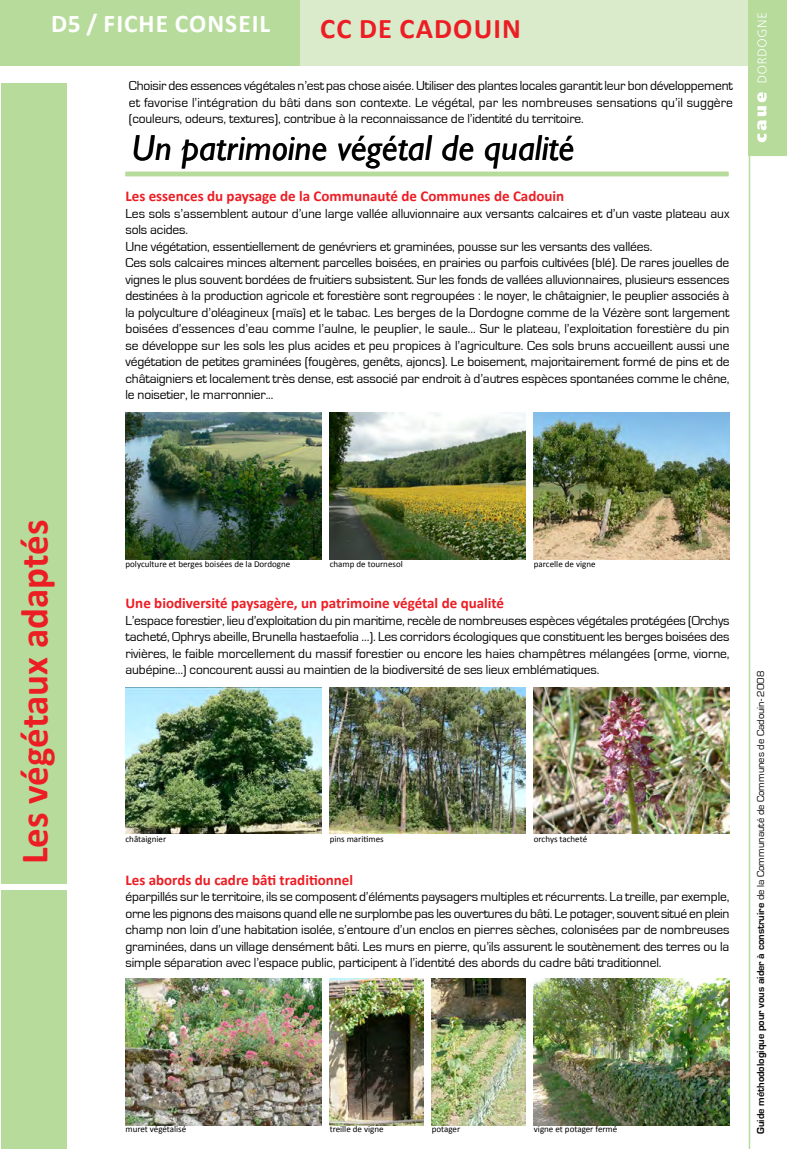
<style>
.page{position:relative;width:787px;height:1149px;background:#fff}
.page>*{position:absolute;margin:0;border:0;box-sizing:border-box;transform-origin:0 0}
.t1{font:700 39px "Calibri";color:#ed1d24}
.t2{font:italic 36px "Gill Sans";color:#000}
.t3{font:700 28.5px "Calibri";letter-spacing:.04em;color:#ed1d24}
.t4{font:700 25.5px "Calibri";letter-spacing:.04em;color:#fff}
.t5{font:700 15px "Calibri";color:#ed1d24}
.t6{font:13.5px/16.5px "Eurostile";letter-spacing:-.01em;color:#000;text-align:justify}
.t7{font:700 10.5px "Eurostile";color:#000}
.t8{font:9px "Calibri";color:#000}
.s1{font-weight:400}
</style>
<div class="page">
<div style="left:1px;top:0;width:299px;height:66px;background:#b7db9b"></div>
<div style="left:1px;top:83px;width:65px;height:800px;background:#b7db9b"></div>
<div style="left:1px;top:889px;width:65px;height:259px;background:#b7db9b"></div>
<div style="left:300px;top:0;width:448px;height:66px;background:#d9ebcb"></div>
<hr style="left:125px;top:172px;width:603px;height:4px;background:#b7db9b">
<img style="left:534px;top:412px;width:195px;height:147px">
<img style="left:330px;top:412px;width:195px;height:147px">
<img style="left:125px;top:687px;width:196px;height:146px">
<img style="left:330px;top:687px;width:195px;height:146px">
<img style="left:534px;top:687px;width:195px;height:146px">
<img style="left:534px;top:978px;width:195px;height:146px">
<img style="left:125px;top:978px;width:196px;height:146px">
<img style="left:330px;top:978px;width:93px;height:146px">
<img style="left:432px;top:978px;width:93px;height:146px">
<img style="left:125px;top:412px;width:196px;height:147px">
<hr style="left:748px;top:0;width:2px;height:1148px;background:#b7db9b">
<svg style="left:750px;top:0;width:37px;height:156px;background:#bcdda2"></svg>
<h3 class="t4" style="left:51px;top:7px;width:221px">D5 / Fiche conseil</h3>
<h3 class="t3" style="left:320px;top:10px;width:202px">CC de cadouin</h3>
<p class="t6" style="left:129px;top:78px;width:605px">Choisir des essences végétales n’est pas chose aisée. Utiliser des plantes locales garantit leur bon développement et favorise l’intégration du bâti dans son contexte. Le végétal, par les nombreuses sensations qu’il suggère (couleurs, odeurs, textures), contribue à la reconnaissance de l’identité du territoire.</p>
<h2 class="t2" style="left:132px;top:127px;width:444px">Un patrimoine végétal de qualité</h2>
<p class="t5" style="left:125px;top:186px;width:440px">Les essences du paysage de la Communauté de Communes de Cadouin</p>
<p class="t6" style="left:125px;top:205px;width:605px;text-align:left">Les sols s’assemblent autour d’une large vallée alluvionnaire aux versants calcaires et d’un vaste plateau aux sols acides.<br>Une végétation, essentiellement de genévriers et graminées, pousse sur les versants des vallées.<br>Ces sols calcaires minces alternent parcelles boisées, en prairies ou parfois cultivées (blé). De rares jouelles de vignes le plus souvent bordées de fruitiers subsistent. Sur les fonds de vallées alluvionnaires, plusieurs essences destinées à la production agricole et forestière sont regroupées : le noyer, le châtaignier, le peuplier associés à la polyculture d’oléagineux (maïs) et le tabac. Les berges de la Dordogne comme de la Vézère sont largement boisées d’essences d’eau comme l’aulne, le peuplier, le saule… Sur le plateau, l’exploitation forestière du pin se développe sur les sols les plus acides et peu propices à l’agriculture. Ces sols bruns accueillent aussi une végétation de petites graminées (fougères, genêts, ajoncs). Le boisement, majoritairement formé de pins et de châtaigniers et localement très dense, est associé par endroit à d’autres espèces spontanées comme le chêne, le noisetier, le marronnier...</p>
<h1 class="t1" style="left:10px;top:863px;width:346px;rotate:-90deg">Les végétaux adaptés</h1>
<p class="t8" style="left:125px;top:558px;width:166px">polyculture et berges boisées de la Dordogne</p>
<p class="t8" style="left:330px;top:558px;width:75px">champ de tournesol</p>
<p class="t8" style="left:534px;top:558px;width:63px">parcelle de vigne</p>
<p class="t5" style="left:125px;top:593px;width:380px">Une biodiversité paysagère, un patrimoine végétal de qualité</p>
<p class="t6" style="left:125px;top:612px;width:605px">L’espace forestier, lieu d’exploitation du pin maritime, recèle de nombreuses espèces végétales protégées (Orchys tacheté, Ophrys abeille, Brunella hastaefolia …). Les corridors écologiques que constituent les berges boisées des rivières, le faible morcellement du massif forestier ou encore les haies champêtres mélangées (orme, viorne, aubépine…) concourent aussi au maintien de la biodiversité de ses lieux emblématiques.</p>
<p class="t8" style="left:125px;top:833px;width:42px">châtaignier</p>
<p class="t8" style="left:330px;top:833px;width:55px">pins maritimes</p>
<p class="t8" style="left:534px;top:833px;width:55px">orchys tacheté</p>
<p class="t5" style="left:125px;top:869px;width:229px">Les abords du cadre bâti traditionnel</p>
<p class="t6" style="left:125px;top:888px;width:605px">éparpillés sur le territoire, ils se composent d’éléments paysagers multiples et récurrents. La treille, par exemple, orne les pignons des maisons quand elle ne surplombe pas les ouvertures du bâti. Le potager, souvent situé en plein champ non loin d’une habitation isolée, s’entoure d’un enclos en pierres sèches, colonisées par de nombreuses graminées, dans un village densément bâti. Les murs en pierre, qu’ils assurent le soutènement des terres ou la simple séparation avec l’espace public, participent à l’identité des abords du cadre bâti traditionnel.</p>
<p class="t8" style="left:125px;top:1123px;width:62px">muret végétalisé</p>
<p class="t8" style="left:330px;top:1123px;width:56px">treille de vigne</p>
<p class="t8" style="left:432px;top:1123px;width:30px">potager</p>
<p class="t8" style="left:534px;top:1123px;width:85px">vigne et potager fermé</p>
<p class="t7" style="left:755px;top:1133px;width:464px;rotate:-90deg">Guide méthodologique pour vous aider à construire <span class="s1">de la Communauté de Communes de Cadouin- 2008</span></p>
</div>
